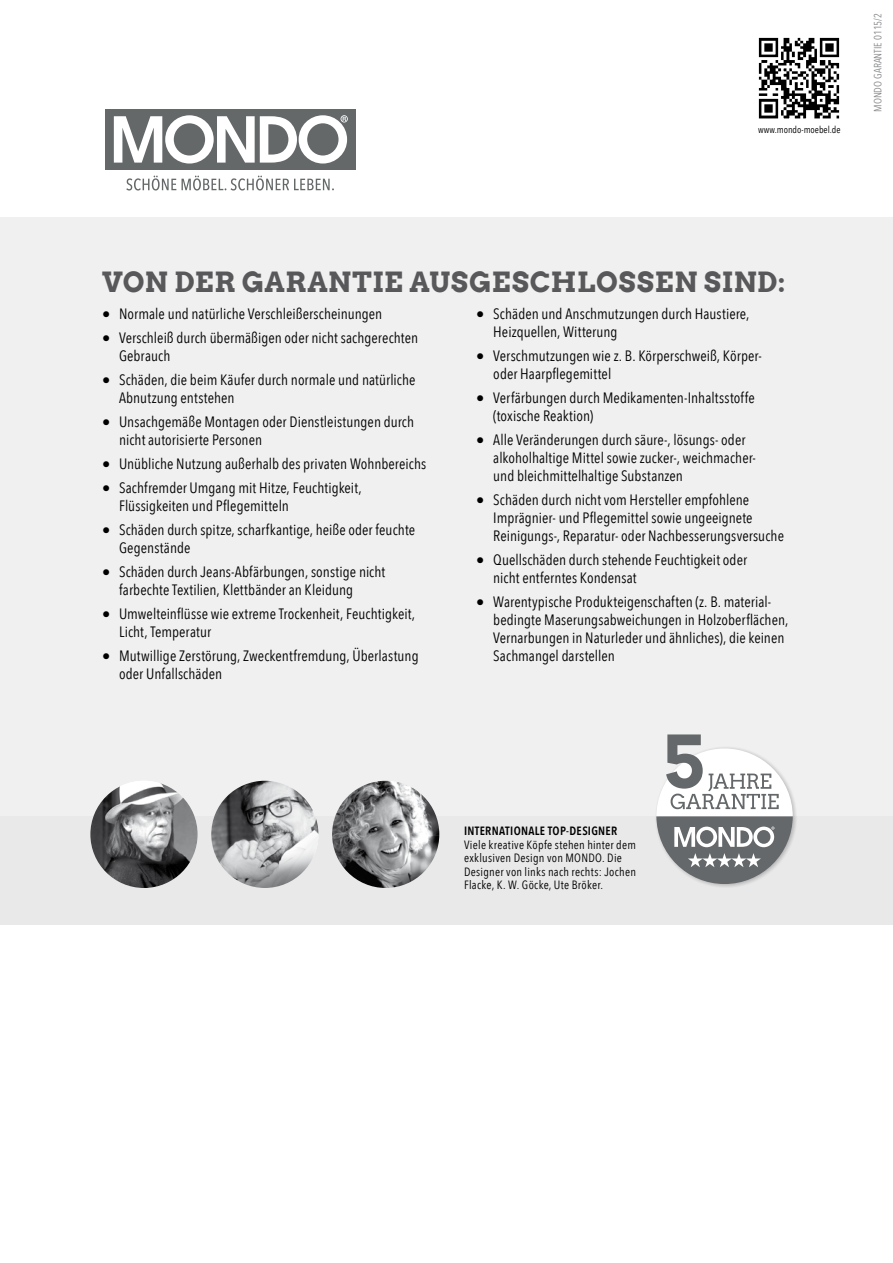
<style>
.page{position:relative;width:893px;height:1263px;background:#fff}
.page>*{position:absolute;margin:0;border:0;box-sizing:border-box;transform-origin:0 0}
.t1{font:700 27.9px "Arvo";letter-spacing:.025em;color:#58585a}
.t2{font:condensed 15px/18px "Avenir Next LT Pro";letter-spacing:.005em;color:#000}
.t3{font:condensed 12px/13.5px "Avenir Next LT Pro";letter-spacing:.025em;color:#000}
.t4{font:600 condensed 12px "Avenir Next LT Pro";letter-spacing:.025em;color:#000}
.t5{font:condensed 10.5px "Avenir Next LT Pro";color:#87888a}
.t6{font:condensed 9.75px "Avenir Next LT Pro";color:#000}
.s1{font-size:16.5px}
</style>
<div class="page">
<div style="left:0;top:217px;width:893px;height:707px;background:#f0f0f1"></div>
<div style="left:105px;top:109px;width:250px;height:60px;background:#646869"></div>
<svg style="left:114px;top:115px;width:234px;height:49px"></svg>
<svg style="left:126px;top:176px;width:208px;height:15px"></svg>
<div style="left:0;top:816px;width:893px;height:108px;background:#e9e9ea"></div>
<img style="left:332px;top:781px;width:107px;height:107px;border-radius:54px">
<img style="left:211px;top:781px;width:107px;height:107px;border-radius:54px">
<img style="left:90px;top:781px;width:108px;height:107px;border-radius:54px">
<svg style="left:707px;top:798px;width:89px;height:89px"></svg>
<svg style="left:656px;top:734px;width:137px;height:150px"></svg>
<img style="left:758px;top:37px;width:82px;height:82px">
<p class="t6" style="left:758px;top:123px;width:84px">www.mondo-moebel.de</p>
<p class="t5" style="left:872px;top:112px;width:100px;rotate:-90deg">MONDO GARANTIE 0115/2</p>
<h1 class="t1" style="left:102px;top:264px;width:685px">VON DER GARANTIE AUSGESCHLOSSEN SIND:</h1>
<p class="t2" style="left:102px;top:305px;width:282px"><span class="s1">•</span> Normale und natürliche Verschleißerscheinungen</p>
<p class="t2" style="left:119px;top:329px;width:301px;text-indent:-17px"><span class="s1">•</span> Verschleiß durch übermäßigen oder nicht sachgerechten<br>Gebrauch</p>
<p class="t2" style="left:119px;top:371px;width:298px;text-indent:-17px"><span class="s1">•</span> Schäden, die beim Käufer durch normale und natürliche<br>Abnutzung entstehen</p>
<p class="t2" style="left:119px;top:413px;width:297px;text-indent:-17px"><span class="s1">•</span> Unsachgemäße Montagen oder Dienstleistungen durch nicht autorisierte Personen</p>
<p class="t2" style="left:102px;top:455px;width:326px"><span class="s1">•</span> Unübliche Nutzung außerhalb des privaten Wohnbereichs</p>
<p class="t2" style="left:119px;top:479px;width:244px;text-indent:-17px"><span class="s1">•</span> Sachfremder Umgang mit Hitze, Feuchtigkeit,<br>Flüssigkeiten und Pflegemitteln</p>
<p class="t2" style="left:119px;top:521px;width:298px;text-indent:-17px"><span class="s1">•</span> Schäden durch spitze, scharfkantige, heiße oder feuchte<br>Gegenstände</p>
<p class="t2" style="left:119px;top:563px;width:268px;text-indent:-17px"><span class="s1">•</span> Schäden durch Jeans-Abfärbungen, sonstige nicht farbechte Textilien, Klettbänder an Kleidung</p>
<p class="t2" style="left:119px;top:605px;width:298px;text-indent:-17px"><span class="s1">•</span> Umwelteinflüsse wie extreme Trockenheit, Feuchtigkeit,<br>Licht, Temperatur</p>
<p class="t2" style="left:119px;top:647px;width:301px;text-indent:-17px"><span class="s1">•</span> Mutwillige Zerstörung, Zweckentfremdung, Überlastung oder Unfallschäden</p>
<p class="t2" style="left:493px;top:305px;width:258px;text-indent:-17px"><span class="s1">•</span> Schäden und Anschmutzungen durch Haustiere,<br>Heizquellen, Witterung</p>
<p class="t2" style="left:493px;top:347px;width:270px;text-indent:-17px"><span class="s1">•</span> Verschmutzungen wie z. B. Körperschweiß, Körper&shy;oder Haarpflegemittel</p>
<p class="t2" style="left:493px;top:389px;width:263px;text-indent:-17px"><span class="s1">•</span> Verfärbungen durch Medikamenten-Inhaltsstoffe (toxische Reaktion)</p>
<p class="t2" style="left:493px;top:431px;width:264px;text-indent:-17px"><span class="s1">•</span> Alle Veränderungen durch säure-, lösungs- oder alkoholhaltige Mittel sowie zucker-, weichmacher&shy;und bleichmittelhaltige Substanzen</p>
<p class="t2" style="left:493px;top:491px;width:292px;text-indent:-17px"><span class="s1">•</span> Schäden durch nicht vom Hersteller empfohlene<br>Imprägnier- und Pflegemittel sowie ungeeignete<br>Reinigungs-, Reparatur- oder Nachbesserungsversuche</p>
<p class="t2" style="left:493px;top:551px;width:255px;text-indent:-17px"><span class="s1">•</span> Quellschäden durch stehende Feuchtigkeit oder nicht entferntes Kondensat</p>
<p class="t2" style="left:493px;top:593px;width:297px;text-indent:-17px"><span class="s1">•</span> Warentypische Produkteigenschaften (z. B. material&shy;bedingte Maserungsabweichungen in Holzoberflächen, Vernarbungen in Naturleder und ähnliches), die keinen Sachmangel darstellen</p>
<p class="t4" style="left:464px;top:824px;width:155px">INTERNATIONALE TOP-DESIGNER</p>
<p class="t3" style="left:464px;top:838px;width:174px">Viele kreative Köpfe stehen hinter dem exklusiven Design von MONDO. Die Designer von links nach rechts: Jochen Flacke, K. W. Göcke, Ute Bröker.</p>
</div>
